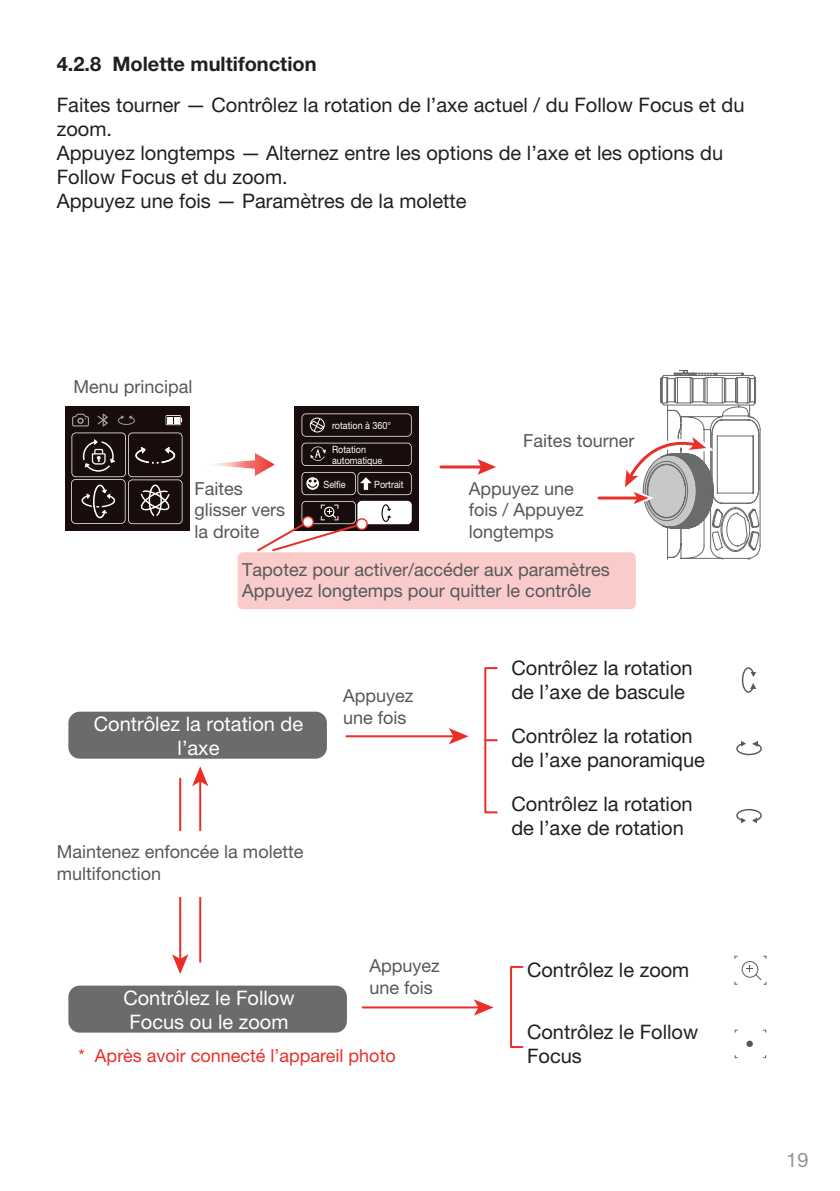
<style>
.page{position:relative;width:840px;height:1191px;background:#fff}
.page>*{position:absolute;margin:0;border:0;box-sizing:border-box;transform-origin:0 0}
.t1{font:20px/24px "Helvetica Neue LT Pro";color:#231f20}
.t2{font:20px/24px "Helvetica Neue LT Pro";color:#fff;text-align:center}
.t3{font:700 20px "Helvetica Neue LT Pro";color:#231f20}
.t4{font:20px "Helvetica Neue LT Pro";color:#939598}
.t5{font:18px/21.6px "Helvetica Neue LT Pro";color:#57585a}
.t6{font:18px "Helvetica Neue LT Pro";color:#ea2f29}
.t7{font:10px/11px "Helvetica Neue LT Pro";color:#fff;scale:.9 1}
</style>
<div class="page">
<div style="left:294px;top:406px;width:125px;height:125px;background:#180c0d"></div>
<div style="left:357px;top:501px;width:54px;height:23px;background:#fff;border-radius:4px"></div>
<svg style="left:301px;top:472px;width:110px;height:23px"></svg>
<svg style="left:301px;top:443px;width:110px;height:23px"></svg>
<svg style="left:301px;top:413px;width:110px;height:23px"></svg>
<svg style="left:381px;top:504px;width:10px;height:18px"></svg>
<div style="left:237px;top:552px;width:398px;height:57px;background:#f9cbca;border-radius:6px"></div>
<div style="left:68px;top:711px;width:259px;height:47px;background:#696b6c;border-radius:11px"></div>
<svg style="left:601px;top:499px;width:15px;height:1px"></svg>
<hr style="left:598px;top:496px;width:39px;height:3px;background:#ea2f29">
<svg style="left:616px;top:370px;width:144px;height:189px"></svg>
<div style="left:68px;top:985px;width:279px;height:47px;background:#696b6c;border-radius:11px"></div>
<hr style="left:346px;top:735px;width:108px;height:2px;background:#ea2f29">
<svg style="left:448px;top:728px;width:20px;height:16px"></svg>
<hr style="left:362px;top:1006px;width:117px;height:2px;background:#ea2f29">
<svg style="left:473px;top:999px;width:20px;height:16px"></svg>
<div style="left:484px;top:667px;width:13px;height:146px;border:2px solid #ea2f29"></div>
<svg style="left:485px;top:739px;width:11px;height:2px"></svg>
<div style="left:509px;top:966px;width:14px;height:82px;border:2px solid #ea2f29"></div>
<hr style="left:440px;top:465px;width:43px;height:3px;background:#ea2f29">
<svg style="left:477px;top:459px;width:19px;height:16px"></svg>
<hr style="left:199px;top:780px;width:2px;height:181px;background:#ea2f29">
<svg style="left:192px;top:766px;width:16px;height:20px"></svg>
<hr style="left:179px;top:778px;width:2px;height:182px;background:#ea2f29">
<svg style="left:172px;top:954px;width:16px;height:20px"></svg>
<div style="left:118px;top:831px;width:142px;height:65px;background:#fff"></div>
<div style="left:65px;top:406px;width:124px;height:125px;background:#180c0d"></div>
<svg style="left:97px;top:413px;width:11px;height:13px"></svg>
<svg style="left:72px;top:414px;width:17px;height:12px"></svg>
<svg style="left:118px;top:415px;width:17px;height:10px"></svg>
<svg style="left:165px;top:415px;width:17px;height:10px"></svg>
<svg style="left:71px;top:432px;width:111px;height:92px"></svg>
<svg style="left:212px;top:453px;width:62px;height:23px"></svg>
<svg style="left:255px;top:501px;width:113px;height:52px"></svg>
<svg style="left:741px;top:667px;width:14px;height:25px"></svg>
<svg style="left:736px;top:741px;width:25px;height:14px"></svg>
<svg style="left:736px;top:809px;width:25px;height:14px"></svg>
<svg style="left:734px;top:955px;width:32px;height:29px"></svg>
<div style="left:746px;top:1040px;width:6px;height:7px;background:#57585a;border-radius:50%"></div>
<p class="t3" style="left:57px;top:51px;width:261px">4.2.8 Molette multifonction</p>
<p class="t1" style="left:57px;top:92px;width:689px">Faites tourner — Contrôlez la rotation de l’axe actuel / du Follow Focus et du zoom.<br>Appuyez longtemps — Alternez entre les options de l’axe et les options du Follow Focus et du zoom.<br>Appuyez une fois — Paramètres de la molette</p>
<p class="t5" style="left:73px;top:375px;width:121px">Menu principal</p>
<p class="t5" style="left:194px;top:477px;width:92px">Faites glisser vers la droite</p>
<p class="t7" style="left:332px;top:419px;width:67px">rotation à 360°</p>
<p class="t7" style="left:332px;top:443px;width:57px">Rotation automatique</p>
<p class="t7" style="left:323px;top:478px;width:26px">Selfie</p>
<p class="t7" style="left:374px;top:478px;width:34px">Portrait</p>
<p class="t5" style="left:523px;top:429px;width:113px">Faites tourner</p>
<p class="t5" style="left:468px;top:477px;width:116px">Appuyez une fois / Appuyez longtemps</p>
<p class="t5" style="left:242px;top:558px;width:369px">Tapotez pour activer/accéder aux paramètres<br>Appuyez longtemps pour quitter le contrôle</p>
<p class="t2" style="left:94px;top:711px;width:211px">Contrôlez la rotation de l’axe</p>
<p class="t5" style="left:57px;top:840px;width:248px">Maintenez enfoncée la molette multifonction</p>
<p class="t5" style="left:343px;top:684px;width:72px">Appuyez une fois</p>
<p class="t5" style="left:369px;top:954px;width:72px">Appuyez une fois</p>
<p class="t2" style="left:123px;top:985px;width:173px">Contrôlez le Follow<br>Focus ou le zoom</p>
<p class="t6" style="left:79px;top:1044px;width:318px">* Après avoir connecté l’appareil photo</p>
<p class="t1" style="left:511px;top:655px;width:183px">Contrôlez la rotation de l’axe de bascule</p>
<p class="t1" style="left:511px;top:723px;width:195px">Contrôlez la rotation de l’axe panoramique</p>
<p class="t1" style="left:511px;top:791px;width:183px">Contrôlez la rotation de l’axe de rotation</p>
<p class="t1" style="left:526px;top:957px;width:164px">Contrôlez le zoom</p>
<p class="t1" style="left:526px;top:1019px;width:173px">Contrôlez le Follow<br>Focus</p>
<p class="t4" style="left:785px;top:1147px;width:24px">19</p>
</div>
